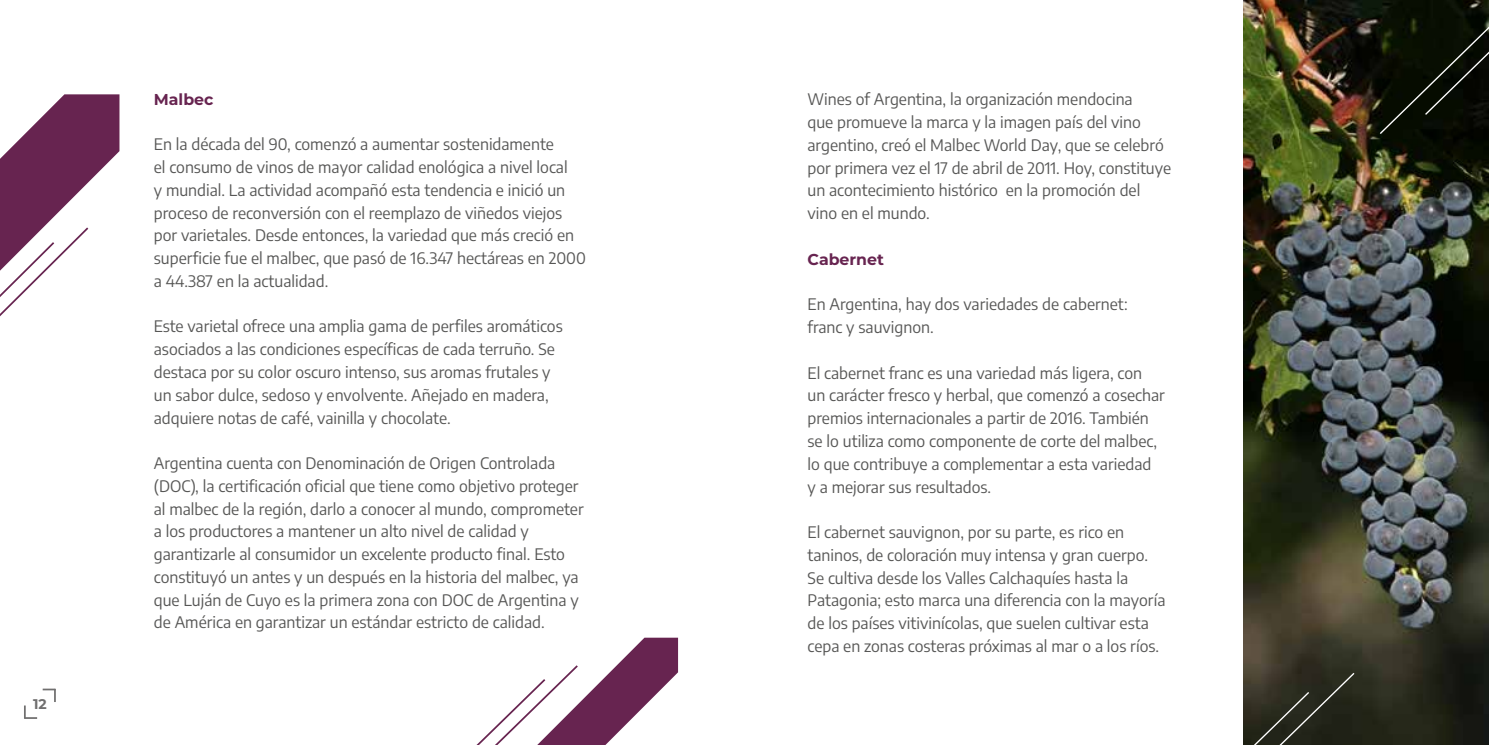
<style>
.page{position:relative;width:1489px;height:745px;background:#fff}
.page>*{position:absolute;margin:0;border:0;box-sizing:border-box;transform-origin:0 0}
.t1{font:15.75px/22.8px "Encode Sans";color:#575756}
.t2{font:700 15.75px "Montserrat";color:#672450}
.t3{font:700 14px "Montserrat";color:#706f6f}
</style>
<div class="page">
<svg style="left:24px;top:705px;width:13px;height:13px"></svg>
<svg style="left:43px;top:688px;width:13px;height:13px"></svg>
<img style="left:1243px;top:0;width:245px;height:744px">
<svg style="left:0;top:94px;width:119px;height:223px"></svg>
<svg style="left:1378px;top:0;width:110px;height:135px;background:#0d1208"></svg>
<svg style="left:477px;top:637px;width:201px;height:107px"></svg>
<svg style="left:1243px;top:671px;width:112px;height:73px;background:#2f3024"></svg>
<p class="t3" style="left:33px;top:693px;width:15px">12</p>
<p class="t2" style="left:154px;top:88px;width:61px">Malbec</p>
<p class="t1" style="left:154px;top:132px;width:433px">En la década del 90, comenzó a aumentar sostenidamente<br>el consumo de vinos de mayor calidad enológica a nivel local<br>y mundial. La actividad acompañó esta tendencia e inició un proceso de reconversión con el reemplazo de viñedos viejos por varietales. Desde entonces, la variedad que más creció en superficie fue el malbec, que pasó de 16.347 hectáreas en 2000 a 44.387 en la actualidad.</p>
<p class="t1" style="left:154px;top:314px;width:410px">Este varietal ofrece una amplia gama de perfiles aromáticos asociados a las condiciones específicas de cada terruño. Se destaca por su color oscuro intenso, sus aromas frutales y un sabor dulce, sedoso y envolvente. Añejado en madera, adquiere notas de café, vainilla y chocolate.</p>
<p class="t1" style="left:154px;top:451px;width:431px">Argentina cuenta con Denominación de Origen Controlada (DOC), la certificación oficial que tiene como objetivo proteger al malbec de la región, darlo a conocer al mundo, comprometer a los productores a mantener un alto nivel de calidad y garantizarle al consumidor un excelente producto final. Esto constituyó un antes y un después en la historia del malbec, ya que Luján de Cuyo es la primera zona con DOC de Argentina y de América en garantizar un estándar estricto de calidad.</p>
<p class="t1" style="left:807px;top:87px;width:365px">Wines of Argentina, la organización mendocina<br>que promueve la marca y la imagen país del vino argentino, creó el Malbec World Day, que se celebró por primera vez el 17 de abril de 2011. Hoy, constituye un acontecimiento histórico en la promoción del vino en el mundo.</p>
<p class="t2" style="left:807px;top:248px;width:78px">Cabernet</p>
<p class="t1" style="left:807px;top:292px;width:322px">En Argentina, hay dos variedades de cabernet: franc y sauvignon.</p>
<p class="t1" style="left:807px;top:360px;width:359px">El cabernet franc es una variedad más ligera, con<br>un carácter fresco y herbal, que comenzó a cosechar premios internacionales a partir de 2016. También se lo utiliza como componente de corte del malbec, lo que contribuye a complementar a esta variedad<br>y a mejorar sus resultados.</p>
<p class="t1" style="left:807px;top:520px;width:359px">El cabernet sauvignon, por su parte, es rico en taninos, de coloración muy intensa y gran cuerpo.<br>Se cultiva desde los Valles Calchaquíes hasta la Patagonia; esto marca una diferencia con la mayoría de los países vitivinícolas, que suelen cultivar esta cepa en zonas costeras próximas al mar o a los ríos.</p>
</div>
